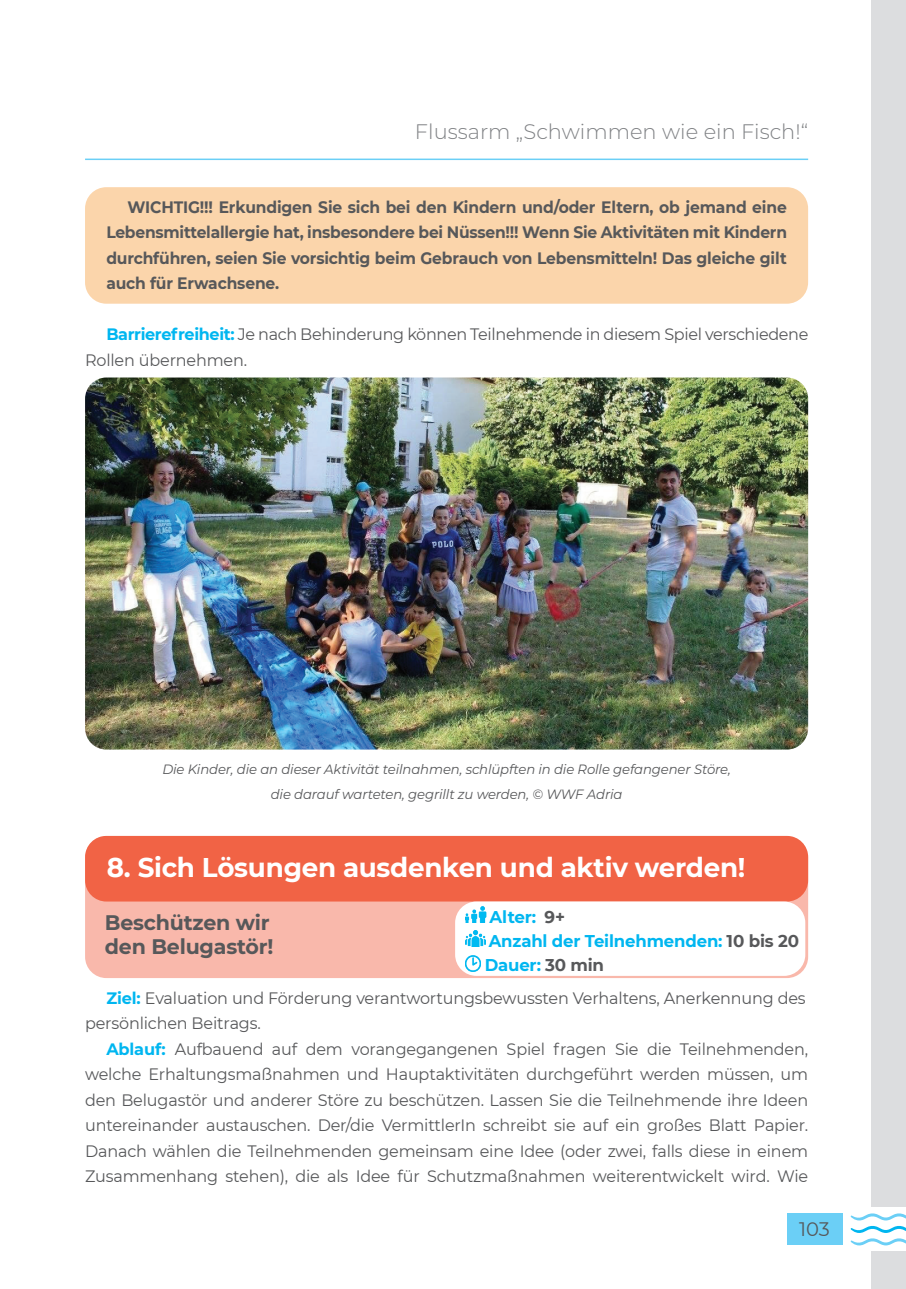
<style>
.page{position:relative;width:906px;height:1289px;background:#fff}
.page>*{position:absolute;margin:0;border:0;box-sizing:border-box;transform-origin:0 0}
.t1{font:700 27px "Montserrat";letter-spacing:-.01em;color:#fff}
.t2{font:300 21px "Montserrat";color:#808285}
.t3{font:700 21px/24px "Montserrat";letter-spacing:-.01em;color:#57585a}
.t4{font:19.5px "Montserrat";color:#57585a}
.t5{font:700 16.95px/24.3px "Montserrat";letter-spacing:-.01em;color:#00b6f0}
.t6{font:16.5px/25.5px "Montserrat";letter-spacing:-.01em;color:#57585a}
.t7{font:700 16.5px/25.5px "Montserrat";letter-spacing:-.01em;color:#57585a;text-align:justify;scale:.94 1}
.t8{font:italic 13.5px/25.5px "Montserrat";letter-spacing:-.01em;color:#57585a;text-align:center}
.s1{font-weight:700;color:#00b6f0}
.s2{color:#57585a}
</style>
<div class="page">
<div style="left:787px;top:1213px;width:55px;height:32px;background:#6bcff6"></div>
<svg style="left:850px;top:1213px;width:56px;height:32px"></svg>
<div style="left:872px;top:1251px;width:34px;height:37px;background:#dcdddf"></div>
<div style="left:872px;top:0;width:34px;height:1205px;background:#dcdddf"></div>
<hr style="left:85px;top:158px;width:723px;height:2px;background:#6bcff6">
<div style="left:85px;top:187px;width:723px;height:117px;background:#fbd5ab;border-radius:21px"></div>
<img style="left:85px;top:377px;width:723px;height:372px">
<div style="left:85px;top:836px;width:723px;height:142px;background:#f9b8ab;border-radius:21px"></div>
<div style="left:85px;top:836px;width:723px;height:65px;background:#f16345;border-radius:21px"></div>
<div style="left:455px;top:901px;width:350px;height:74px;background:#fff;border-radius:21px"></div>
<img style="left:465px;top:906px;width:21px;height:16px">
<img style="left:465px;top:930px;width:21px;height:16px">
<img style="left:465px;top:955px;width:16px;height:16px">
<p class="t2" style="left:415px;top:118px;width:395px">Flussarm „Schwimmen wie ein Fisch!“</p>
<p class="t7" style="left:106px;top:193px;width:725px;text-indent:21px">WICHTIG!!! Erkundigen Sie sich bei den Kindern und/oder Eltern, ob jemand eine Lebensmittelallergie hat, insbesondere bei Nüssen!!! Wenn Sie Aktivitäten mit Kindern durchführen, seien Sie vorsichtig beim Gebrauch von Lebensmitteln! Das gleiche gilt auch für Erwachsene.</p>
<p class="t6" style="left:85px;top:321px;width:725px;text-indent:21px"><span class="s1">Barrierefreiheit:</span> Je nach Behinderung können Teilnehmende in diesem Spiel verschiedene<br>Rollen übernehmen.</p>
<p class="t8" style="left:162px;top:756px;width:570px">Die Kinder, die an dieser Aktivität teilnahmen, schlüpften in die Rolle gefangener Störe, die darauf warteten, gegrillt zu werden, © WWF Adria</p>
<h1 class="t1" style="left:107px;top:847px;width:640px">8. Sich Lösungen ausdenken und aktiv werden!</h1>
<p class="t3" style="left:105px;top:909px;width:170px">Beschützen wir den Belugastör!</p>
<p class="t5" style="left:485px;top:903px;width:316px">Alter: <span class="s2">9+<br></span>Anzahl der Teilnehmenden: <span class="s2">10 bis 20<br></span>Dauer: <span class="s2">30 min</span></p>
<p class="t6" style="left:85px;top:984px;width:722px;text-indent:21px"><span class="s1">Ziel:</span> Evaluation und Förderung verantwortungsbewussten Verhaltens, Anerkennung des persönlichen Beitrags.</p>
<p class="t6" style="left:85px;top:1035px;width:724px;text-align:justify;text-indent:21px"><span class="s1">Ablauf:</span> Aufbauend auf dem vorangegangenen Spiel fragen Sie die Teilnehmenden, welche Erhaltungsmaßnahmen und Hauptaktivitäten durchgeführt werden müssen, um den Belugastör und anderer Störe zu beschützen. Lassen Sie die Teilnehmende ihre Ideen untereinander austauschen. Der/die VermittlerIn schreibt sie auf ein großes Blatt Papier.<br>Danach wählen die Teilnehmenden gemeinsam eine Idee (oder zwei, falls diese in einem Zusammenhang stehen), die als Idee für Schutzmaßnahmen weiterentwickelt wird. Wie</p>
<p class="t4" style="left:799px;top:1215px;width:32px">103</p>
</div>
